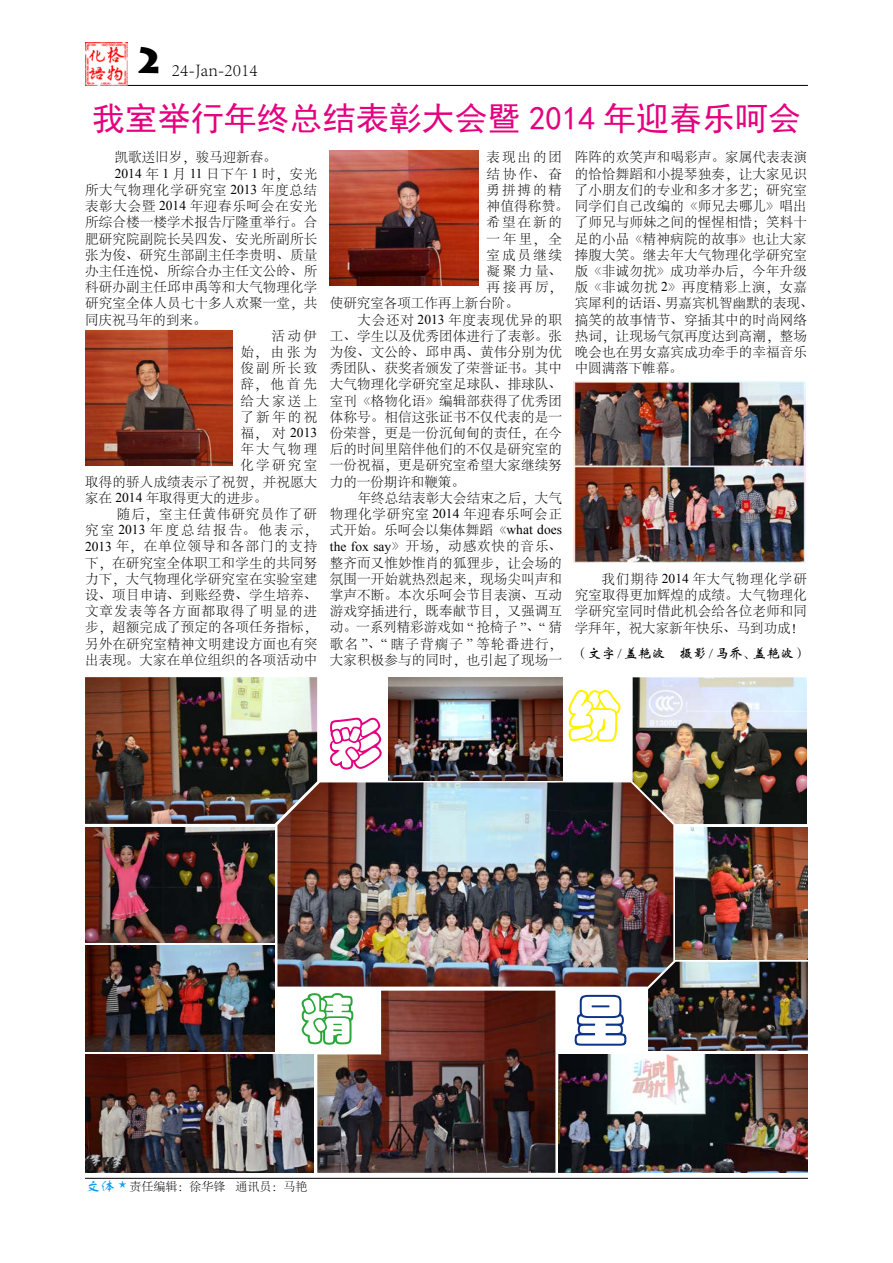
<style>
.page{position:relative;width:893px;height:1263px;background:#fff}
.page>*{position:absolute;margin:0;border:0;box-sizing:border-box;transform-origin:0 0}
.t1{font:54px "ST Caiyun";color:#2aa738}
.t2{font:54px "ST Caiyun";color:#e4007f}
.t3{font:54px "ST Caiyun";color:#fff100}
.t4{font:54px "ST Caiyun";color:#0c3388}
.t5{font:33px "Sim Hei";color:#e4007f}
.t6{font:300 18px "Adobe Song Std";color:#000}
.t7{font:300 13.5px/16.2px "Adobe Song Std";letter-spacing:.015em;color:#000;text-align:justify}
.t8{font:300 13.5px "Adobe Song Std";letter-spacing:.055em;color:#000}
.t9{font:300 13.5px "Adobe Song Std";letter-spacing:.07em;color:#000}
.t10{font:300 13.5px "Adobe Song Std";letter-spacing:.075em;color:#000}
.t11{font:300 13.5px "Adobe Song Std";letter-spacing:.18em;color:#000}
.t12{font:300 13.5px "Adobe Song Std";letter-spacing:.085em;color:#000}
.t13{font:13.5px "FZWBJW GB1 0";color:#000}
.t14{font:300 13.5px "Adobe Song Std";letter-spacing:.08em;color:#000}
.t15{font:300 13.5px "Adobe Song Std";letter-spacing:.06em;color:#000}
.t16{font:13.5px "Times New Roman";color:#000}
.t17{font:300 12px "Adobe Song Std";color:#000}
.s1{font-family:"Lithos Pro";font-weight:900;font-size:36px}
.s2{font-family:"Times New Roman";font-weight:400}
.s3{font-family:"Adobe Song Std";font-weight:300}
.s4{font-family:"FZSTK GBK1 0";font-weight:400;font-size:15px;color:#00a0e9}
.s5{font-family:"FZKTK GBK1 0";font-weight:400;font-size:15px;color:#00a0e9}
</style>
<div class="page">
<img style="left:277px;top:782px;width:396px;height:204px">
<img style="left:574px;top:381px;width:232px;height:181px">
<img style="left:85px;top:827px;width:189px;height:115px">
<img style="left:675px;top:828px;width:133px;height:131px">
<img style="left:85px;top:945px;width:190px;height:106px">
<img style="left:559px;top:1054px;width:248px;height:119px">
<img style="left:633px;top:677px;width:174px;height:147px">
<img style="left:85px;top:677px;width:232px;height:147px">
<img style="left:85px;top:1054px;width:229px;height:119px">
<img style="left:317px;top:991px;width:238px;height:182px">
<img style="left:388px;top:677px;width:174px;height:103px">
<img style="left:648px;top:962px;width:160px;height:89px">
<img style="left:85px;top:331px;width:147px;height:134px">
<img style="left:330px;top:151px;width:148px;height:134px">
<hr style="left:85px;top:85px;width:723px;height:1px;background:#000">
<hr style="left:85px;top:1178px;width:723px;height:1px;background:#000">
<img style="left:85px;top:43px;width:43px;height:42px">
<h3 class="t6" style="left:135px;top:59px;width:124px"><span class="s1">2</span> 24-Jan-2014</h3>
<h2 class="t5" style="left:92px;top:102px;width:711px">我室举行年终总结表彰大会暨 2014 年迎春乐呵会</h2>
<p class="t7" style="left:115px;top:150px;width:163px">凯歌送旧岁，骏马迎新春。</p>
<p class="t7" style="left:115px;top:166px;width:204px"><span class="s2">2014</span> 年 <span class="s2">1</span> 月 <span class="s2">11</span> 日下午 <span class="s2">1</span> 时，安光</p>
<p class="t8" style="left:85px;top:183px;width:234px">所大气物理化学研究室 <span class="s2">2013</span> 年度总结</p>
<p class="t8" style="left:85px;top:199px;width:234px">表彰大会暨 <span class="s2">2014</span> 年迎春乐呵会在安光</p>
<p class="t7" style="left:85px;top:215px;width:234px">所综合楼一楼学术报告厅隆重举行。合</p>
<p class="t7" style="left:85px;top:231px;width:234px">肥研究院副院长吴四发、安光所副所长</p>
<p class="t7" style="left:85px;top:247px;width:234px">张为俊、研究生部副主任李贵明、质量</p>
<p class="t7" style="left:85px;top:263px;width:234px">办主任连悦、所综合办主任文公皊、所</p>
<p class="t7" style="left:85px;top:280px;width:234px">科研办副主任邱申禹等和大气物理化学</p>
<p class="t7" style="left:85px;top:296px;width:234px">研究室全体人员七十多人欢聚一堂，共</p>
<p class="t7" style="left:85px;top:312px;width:123px">同庆祝马年的到来。</p>
<p class="t7" style="left:272px;top:328px;width:47px">活动伊</p>
<p class="t7" style="left:241px;top:344px;width:78px">始，由张为</p>
<p class="t7" style="left:241px;top:361px;width:78px">俊副所长致</p>
<p class="t7" style="left:241px;top:377px;width:78px">辞，他首先</p>
<p class="t7" style="left:241px;top:393px;width:78px">给大家送上</p>
<p class="t7" style="left:241px;top:409px;width:78px">了新年的祝</p>
<p class="t16" style="left:241px;top:424px;width:78px"><span class="s3">福，对</span> 2013</p>
<p class="t7" style="left:241px;top:442px;width:78px">年大气物理</p>
<p class="t7" style="left:241px;top:458px;width:78px">化学研究室</p>
<p class="t7" style="left:85px;top:474px;width:234px">取得的骄人成绩表示了祝贺，并祝愿大</p>
<p class="t7" style="left:85px;top:490px;width:184px">家在 <span class="s2">2014</span> 年取得更大的进步。</p>
<p class="t9" style="left:117px;top:507px;width:202px">随后，室主任黄伟研究员作了研</p>
<p class="t11" style="left:85px;top:523px;width:234px">究室 <span class="s2">2013</span> 年度总结报告。他表示，</p>
<p class="t10" style="left:85px;top:539px;width:234px"><span class="s2">2013</span> 年，在单位领导和各部门的支持</p>
<p class="t7" style="left:85px;top:555px;width:234px">下，在研究室全体职工和学生的共同努</p>
<p class="t7" style="left:85px;top:571px;width:234px">力下，大气物理化学研究室在实验室建</p>
<p class="t7" style="left:85px;top:587px;width:234px">设、项目申请、到账经费、学生培养、</p>
<p class="t14" style="left:85px;top:604px;width:233px">文章发表等各方面都取得了明显的进</p>
<p class="t7" style="left:85px;top:620px;width:234px">步，超额完成了预定的各项任务指标，</p>
<p class="t7" style="left:85px;top:636px;width:234px">另外在研究室精神文明建设方面也有突</p>
<p class="t7" style="left:85px;top:652px;width:234px">出表现。大家在单位组织的各项活动中</p>
<p class="t7" style="left:575px;top:150px;width:234px">阵阵的欢笑声和喝彩声。家属代表表演的恰恰舞蹈和小提琴独奏，让大家见识了小朋友们的专业和多才多艺；研究室</p>
<p class="t7" style="left:575px;top:215px;width:240px;text-align:left">了师兄与师妹之间的惺惺相惜；笑料十足的小品《精神病院的故事》也让大家捧腹大笑。继去年大气物理化学研究室版《非诚勿扰》成功举办后，今年升级版《非诚勿扰 <span class="s2">2</span>》再度精彩上演，女嘉宾犀利的话语、男嘉宾机智幽默的表现、搞笑的故事情节、穿插其中的时尚网络热词，让现场气氛再度达到高潮，整场晚会也在男女嘉宾成功牵手的幸福音乐中圆满落下帷幕。</p>
<p class="t7" style="left:487px;top:150px;width:77px">表现出的团</p>
<p class="t7" style="left:487px;top:166px;width:77px">结协作、奋</p>
<p class="t7" style="left:487px;top:182px;width:77px">勇拼搏的精</p>
<p class="t7" style="left:487px;top:199px;width:322px">神值得称赞。同学们自己改编的《师兄去哪儿》唱出</p>
<p class="t7" style="left:487px;top:215px;width:77px">希望在新的</p>
<p class="t7" style="left:487px;top:231px;width:77px">一年里，全</p>
<p class="t7" style="left:487px;top:247px;width:77px">室成员继续</p>
<p class="t7" style="left:487px;top:263px;width:77px">凝聚力量、</p>
<p class="t7" style="left:487px;top:280px;width:77px">再接再厉，</p>
<p class="t7" style="left:330px;top:296px;width:190px">使研究室各项工作再上新台阶。</p>
<p class="t15" style="left:358px;top:312px;width:206px">大会还对 <span class="s2">2013</span> 年度表现优异的职</p>
<p class="t7" style="left:330px;top:328px;width:234px">工、学生以及优秀团体进行了表彰。张</p>
<p class="t7" style="left:330px;top:344px;width:234px">为俊、文公皊、邱申禹、黄伟分别为优</p>
<p class="t7" style="left:330px;top:361px;width:234px">秀团队、获奖者颁发了荣誉证书。其中</p>
<p class="t7" style="left:330px;top:377px;width:234px">大气物理化学研究室足球队、排球队、</p>
<p class="t7" style="left:330px;top:393px;width:234px">室刊《格物化语》编辑部获得了优秀团</p>
<p class="t7" style="left:330px;top:409px;width:234px">体称号。相信这张证书不仅代表的是一</p>
<p class="t7" style="left:330px;top:425px;width:234px">份荣誉，更是一份沉甸甸的责任，在今</p>
<p class="t7" style="left:330px;top:442px;width:234px">后的时间里陪伴他们的不仅是研究室的</p>
<p class="t7" style="left:330px;top:458px;width:234px">一份祝福，更是研究室希望大家继续努</p>
<p class="t7" style="left:330px;top:474px;width:137px">力的一份期许和鞭策。</p>
<p class="t7" style="left:358px;top:490px;width:206px">年终总结表彰大会结束之后，大气</p>
<p class="t8" style="left:330px;top:507px;width:234px">物理化学研究室 <span class="s2">2014</span> 年迎春乐呵会正</p>
<p class="t7" style="left:330px;top:523px;width:234px">式开始。乐呵会以集体舞蹈《<span class="s2">what does</span></p>
<p class="t9" style="left:330px;top:539px;width:234px"><span class="s2">the fox say</span>》开场，动感欢快的音乐、</p>
<p class="t7" style="left:330px;top:555px;width:234px">整齐而又惟妙惟肖的狐狸步，让会场的</p>
<p class="t7" style="left:330px;top:571px;width:234px">氛围一开始就热烈起来，现场尖叫声和</p>
<p class="t7" style="left:330px;top:587px;width:234px">掌声不断。本次乐呵会节目表演、互动</p>
<p class="t7" style="left:330px;top:604px;width:234px">游戏穿插进行，既奉献节目，又强调互</p>
<p class="t7" style="left:330px;top:620px;width:234px">动。一系列精彩游戏如 <span class="s2">“</span> 抢椅子 <span class="s2">”</span>、<span class="s2">“</span> 猜</p>
<p class="t12" style="left:330px;top:636px;width:234px">歌名 <span class="s2">”</span>、<span class="s2">“</span> 瞎子背瘸子 <span class="s2">”</span> 等轮番进行，</p>
<p class="t7" style="left:330px;top:652px;width:234px">大家积极参与的同时，也引起了现场一</p>
<p class="t7" style="left:575px;top:571px;width:234px;text-indent:27px">我们期待 <span class="s2">2014</span> 年大气物理化学研究室取得更加辉煌的成绩。大气物理化学研究室同时借此机会给各位老师和同学拜年，祝大家新年快乐、马到功成！</p>
<p class="t13" style="left:575px;top:646px;width:234px">（文字 / 盖艳波 摄影 / 马乔、盖艳波）</p>
<h1 class="t2" style="left:329px;top:716px;width:55px">彩</h1>
<h1 class="t3" style="left:567px;top:688px;width:55px">纷</h1>
<h1 class="t1" style="left:300px;top:991px;width:55px">精</h1>
<p class="t17" style="left:85px;top:1180px;width:224px"><span class="s4">文体</span> <span class="s5">*</span> 责任编辑：徐华锋 通讯员：马艳</p>
<h1 class="t4" style="left:574px;top:992px;width:55px">呈</h1>
</div>
